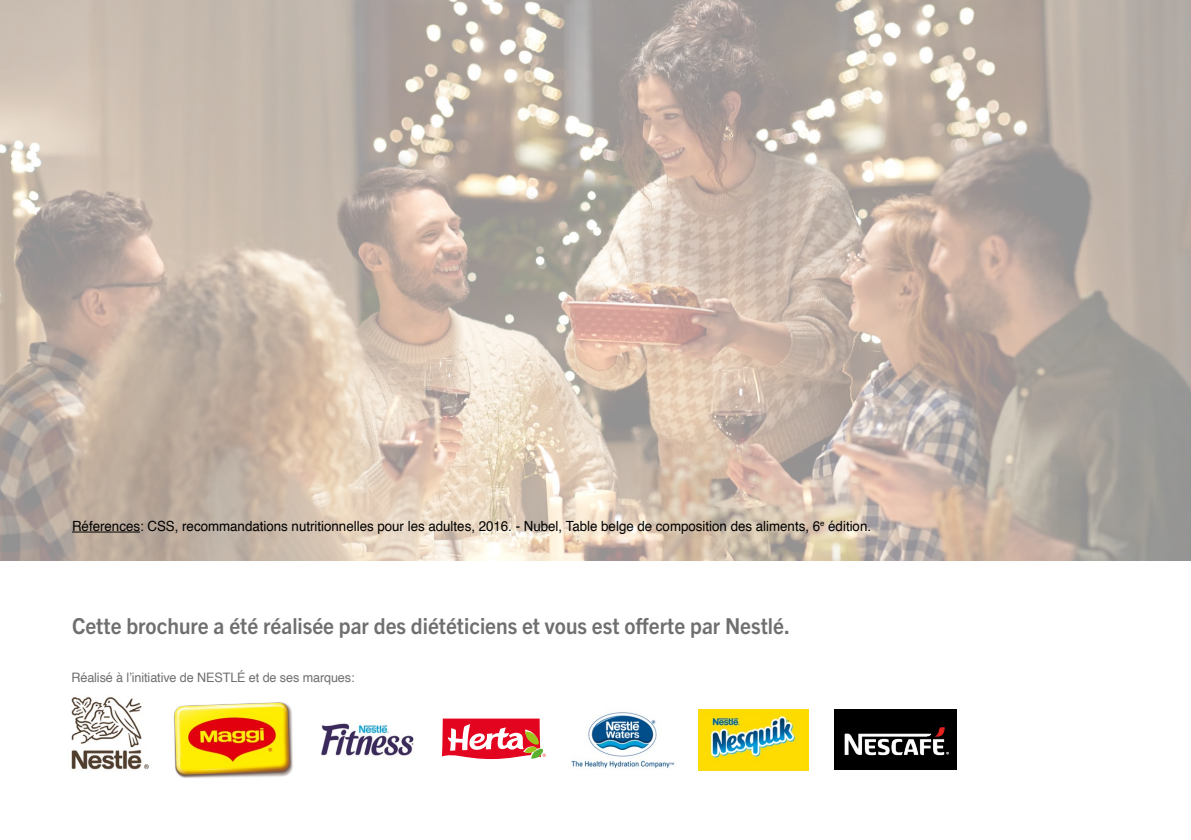
<style>
.page{position:relative;width:1191px;height:840px;background:#fff}
.page>*{position:absolute;margin:0;border:0;box-sizing:border-box;transform-origin:0 0}
.t1{font:700 22px "Trade Gothic Next LT Pro";color:#706f6f;scale:.95 1}
.t2{font:14px "Helvetica";color:#000;scale:.95 1}
.t3{font:13px "Helvetica";letter-spacing:-.01em;color:#706f6f}
</style>
<div class="page">
<img style="left:71px;top:697px;width:78px;height:73px">
<img style="left:0;top:0;width:1191px;height:560px">
<img style="left:321px;top:723px;width:93px;height:33px">
<img style="left:698px;top:709px;width:110px;height:60px">
<svg style="left:442px;top:718px;width:104px;height:40px"></svg>
<img style="left:571px;top:712px;width:104px;height:56px">
<img style="left:834px;top:709px;width:123px;height:60px">
<img style="left:174px;top:702px;width:119px;height:76px">
<hr style="left:72px;top:531px;width:68px;height:1px;background:#000">
<p class="t2" style="left:72px;top:515px;width:842px">Réferences: CSS, recommandations nutritionnelles pour les adultes, 2016. - Nubel, Table belge de composition des aliments, 6<sup>e</sup> édition.</p>
<h1 class="t1" style="left:72px;top:610px;width:757px">Cette brochure a été réalisée par des diététiciens et vous est offerte par Nestlé.</h1>
<p class="t3" style="left:71px;top:666px;width:284px">Réalisé à l’initiative de NESTLÉ et de ses marques:</p>
</div>
